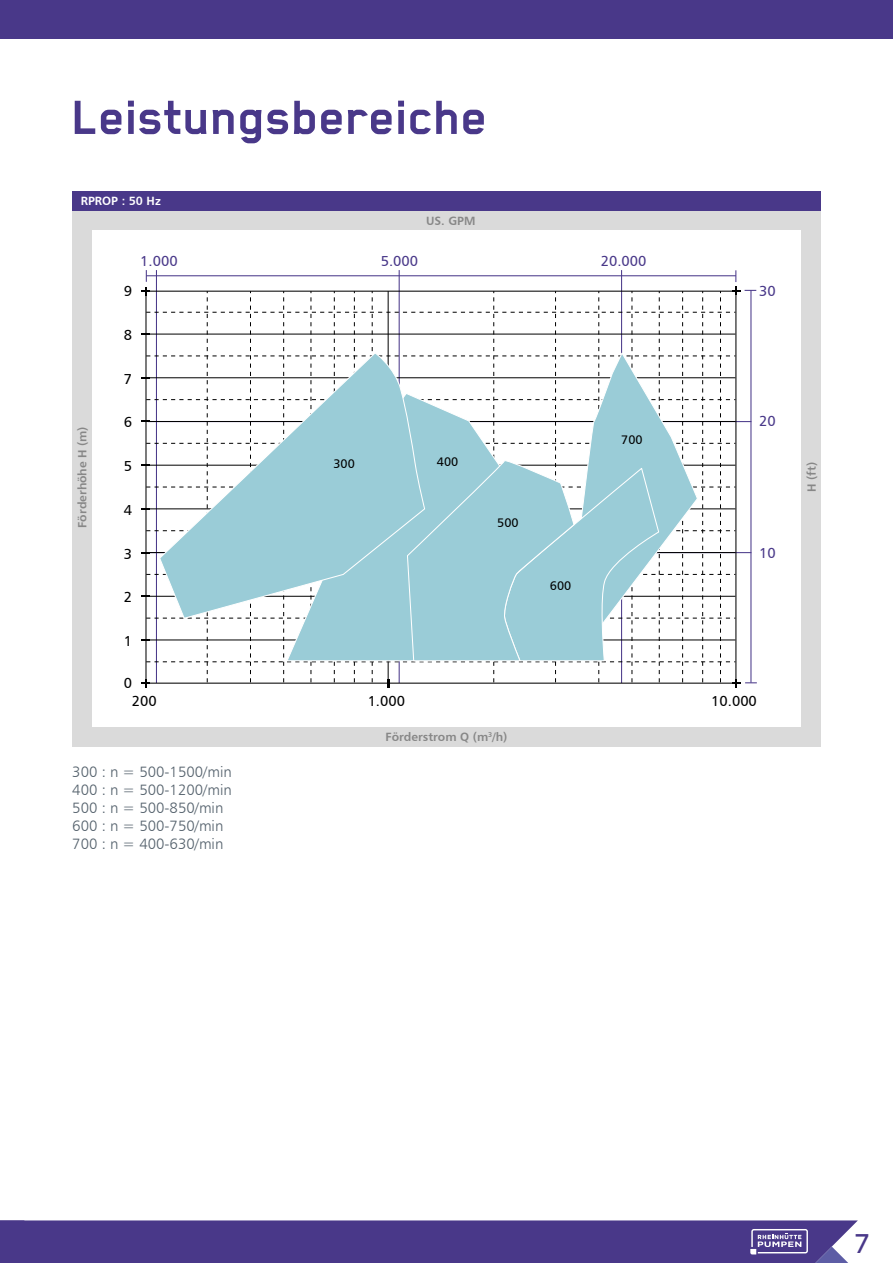
<style>
.page{position:relative;width:893px;height:1263px;background:#fff}
.page>*{position:absolute;margin:0;border:0;box-sizing:border-box;transform-origin:0 0}
.t1{font:700 55.5px "Blender Pro";color:#493889}
.t2{font:500 31.5px "Blender Pro";color:#493889}
.t3{font:15px/18px "Humanist 777 BT Light B";color:#54616c}
.t4{font:14.55px "Humanist 777 BT Roman B";color:#000}
.t5{font:14.55px "Humanist 777 BT Roman B";color:#493889}
.t6{font:12.45px "Humanist 777 BT Roman B";color:#000}
.t7{font:12px "Humanist 777 BT Bold B";color:#878787}
.t8{font:12px "Humanist 777 BT Bold B";color:#fff}
</style>
<div class="page">
<div style="left:0;top:0;width:893px;height:38px;background:#493889"></div>
<div style="left:0;top:1220px;width:858px;height:43px;background:#493889"></div>
<svg style="left:141px;top:270px;width:616px;height:418px"></svg>
<svg style="left:158px;top:353px;width:268px;height:266px"></svg>
<div style="left:801px;top:227px;width:20px;height:500px;background:#dadada"></div>
<div style="left:72px;top:227px;width:19px;height:500px;background:#dadada"></div>
<div style="left:72px;top:210px;width:749px;height:20px;background:#dadada"></div>
<div style="left:72px;top:191px;width:749px;height:19px;background:#493889"></div>
<div style="left:72px;top:727px;width:749px;height:19px;background:#dadada"></div>
<h1 class="t1" style="left:72px;top:87px;width:417px">Leistungsbereiche</h1>
<p class="t8" style="left:81px;top:194px;width:82px">RPROP : 50 Hz</p>
<p class="t7" style="left:426px;top:213px;width:51px">US. GPM</p>
<p class="t7" style="left:75px;top:528px;width:103px;rotate:-90deg">Förderhöhe H (m)</p>
<p class="t4" style="left:124px;top:282px;width:10px">9</p>
<p class="t4" style="left:124px;top:326px;width:10px">8</p>
<p class="t4" style="left:124px;top:370px;width:10px">7</p>
<p class="t4" style="left:124px;top:413px;width:10px">6</p>
<p class="t4" style="left:124px;top:457px;width:10px">5</p>
<p class="t4" style="left:124px;top:501px;width:10px">4</p>
<p class="t4" style="left:124px;top:544px;width:10px">3</p>
<p class="t4" style="left:124px;top:588px;width:10px">2</p>
<p class="t4" style="left:124px;top:632px;width:10px">1</p>
<p class="t5" style="left:140px;top:252px;width:39px">1.000</p>
<p class="t5" style="left:381px;top:252px;width:39px">5.000</p>
<p class="t5" style="left:601px;top:252px;width:47px">20.000</p>
<p class="t6" style="left:333px;top:456px;width:23px">300</p>
<p class="t6" style="left:437px;top:454px;width:23px">400</p>
<p class="t6" style="left:497px;top:515px;width:23px">500</p>
<p class="t6" style="left:550px;top:578px;width:23px">600</p>
<p class="t6" style="left:621px;top:431px;width:23px">700</p>
<p class="t4" style="left:124px;top:673px;width:10px">0</p>
<p class="t5" style="left:759px;top:281px;width:18px">30</p>
<p class="t5" style="left:759px;top:412px;width:18px">20</p>
<p class="t5" style="left:759px;top:543px;width:18px">10</p>
<p class="t4" style="left:132px;top:692px;width:26px">200</p>
<p class="t4" style="left:368px;top:692px;width:39px">1.000</p>
<p class="t4" style="left:711px;top:692px;width:47px">10.000</p>
<p class="t7" style="left:386px;top:729px;width:123px">Förderstrom Q (m<sup>3</sup>/h)</p>
<p class="t3" style="left:72px;top:762px;width:161px">300 : n = 500-1500/min<br>400 : n = 500-1200/min<br>500 : n = 500-850/min<br>600 : n = 500-750/min<br>700 : n = 400-630/min</p>
<p class="t7" style="left:804px;top:492px;width:31px;rotate:-90deg">H (ft)</p>
<h2 class="t2" style="left:855px;top:1226px;width:18px">7</h2>
</div>
